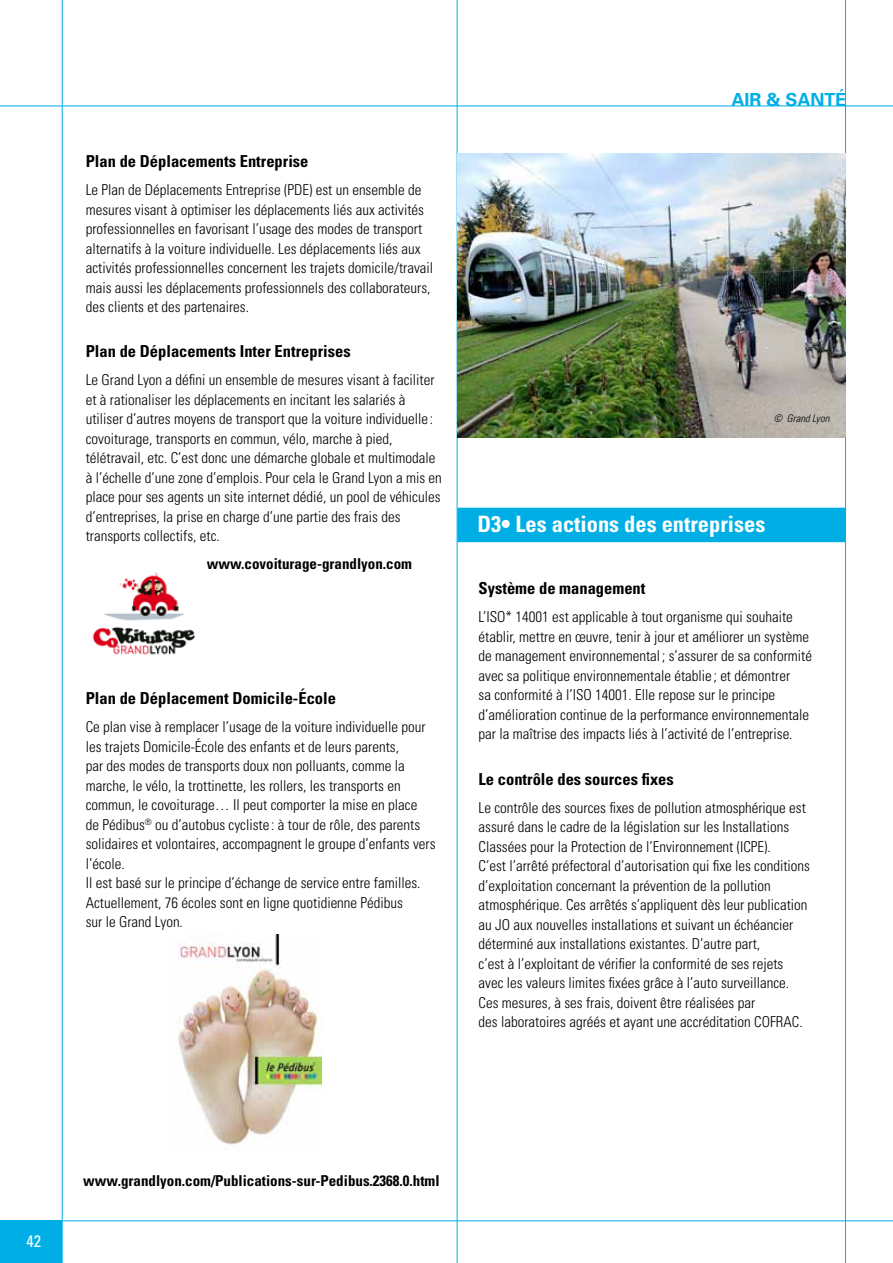
<style>
.page{position:relative;width:893px;height:1263px;background:#fff}
.page>*{position:absolute;margin:0;border:0;box-sizing:border-box;transform-origin:0 0}
.t1{font:700 condensed 22.5px "Univers";color:#fff}
.t2{font:700 18px "Univers";color:#00aee6}
.t3{font:700 condensed 16.5px "Univers";color:#000}
.t4{font:condensed 16.5px "Univers";color:#fff}
.t5{font:300 condensed 15px/19.5px "Univers";color:#000}
.t6{font:700 condensed 15px "Univers";color:#000}
.t7{font:italic 300 condensed 10.5px "Univers";color:#000}
</style>
<div class="page">
<hr style="left:457px;top:0;width:1px;height:1263px;background:#00aee6">
<div style="left:0;top:1221px;width:62px;height:42px;background:#00aee6"></div>
<hr style="left:62px;top:0;width:1px;height:1263px;background:#00aee6">
<hr style="left:0;top:106px;width:893px;height:1px;background:#00aee6">
<hr style="left:0;top:1220px;width:893px;height:1px;background:#00aee6">
<hr style="left:845px;top:0;width:1px;height:1263px;background:#00aee6">
<img style="left:457px;top:154px;width:388px;height:283px">
<img style="left:178px;top:935px;width:143px;height:215px">
<div style="left:457px;top:508px;width:388px;height:34px;background:#00aee6"></div>
<img style="left:92px;top:572px;width:103px;height:83px">
<p class="t3" style="left:86px;top:151px;width:224px">Plan de Déplacements Entreprise</p>
<p class="t5" style="left:86px;top:180px;width:349px">Le Plan de Déplacements Entreprise (PDE) est un ensemble de mesures visant à optimiser les déplacements liés aux activités professionnelles en favorisant l’usage des modes de transport alternatifs à la voiture individuelle. Les déplacements liés aux activités professionnelles concernent les trajets domicile/travail mais aussi les déplacements professionnels des collaborateurs, des clients et des partenaires.</p>
<p class="t3" style="left:86px;top:341px;width:266px">Plan de Déplacements Inter Entreprises</p>
<p class="t5" style="left:86px;top:370px;width:358px">Le Grand Lyon a défini un ensemble de mesures visant à faciliter et à rationaliser les déplacements en incitant les salariés à utiliser d’autres moyens de transport que la voiture individuelle : covoiturage, transports en commun, vélo, marche à pied, télétravail, etc. C’est donc une démarche globale et multimodale à l’échelle d’une zone d’emplois. Pour cela le Grand Lyon a mis en place pour ses agents un site internet dédié, un pool de véhicules d’entreprises, la prise en charge d’une partie des frais des transports collectifs, etc.</p>
<p class="t6" style="left:207px;top:555px;width:207px">www.covoiturage-grandlyon.com</p>
<p class="t3" style="left:86px;top:688px;width:252px">Plan de Déplacement Domicile-École</p>
<p class="t5" style="left:86px;top:717px;width:351px">Ce plan vise à remplacer l’usage de la voiture individuelle pour les trajets Domicile-École des enfants et de leurs parents,<br>par des modes de transports doux non polluants, comme la marche, le vélo, la trottinette, les rollers, les transports en commun, le covoiturage… I l peut comporter la mise en place<br>de Pédibus<sup>®</sup> ou d’autobus cycliste : à tour de rôle, des parents solidaires et volontaires, accompagnent le groupe d’enfants vers l’école.<br>I l est basé sur le principe d’échange de service entre familles.<br>Actuellement, 76 écoles sont en ligne quotidienne Pédibus<br>sur le Grand Lyon.</p>
<p class="t2" style="left:731px;top:88px;width:117px">AIR &amp; SANTÉ</p>
<p class="t7" style="left:774px;top:412px;width:57px">© Grand Lyon</p>
<h1 class="t1" style="left:477px;top:511px;width:290px">D3• Les actions des entreprises</h1>
<p class="t3" style="left:479px;top:578px;width:168px">Système de management</p>
<p class="t5" style="left:479px;top:607px;width:335px">L’ISO* 14001 est applicable à tout organisme qui souhaite établir, mettre en œuvre, tenir à jour et améliorer un système de management environnemental ; s’assurer de sa conformité avec sa politique environnementale établie ; et démontrer<br>sa conformité à l’ISO 14001. Elle repose sur le principe d’amélioration continue de la performance environnementale par la maîtrise des impacts liés à l’activité de l’entreprise.</p>
<p class="t3" style="left:479px;top:768px;width:197px">Le contrôle des sources fixes</p>
<p class="t5" style="left:479px;top:797px;width:333px">Le contrôle des sources fixes de pollution atmosphérique est assuré dans le cadre de la législation sur les I nstallations Classées pour la Protection de l’Environnement (ICPE).<br>C’est l’arrêté préfectoral d’autorisation qui fixe les conditions d’exploitation concernant la prévention de la pollution atmosphérique. Ces arrêtés s’appliquent dès leur publication au JO aux nouvelles installations et suivant un échéancier déterminé aux installations existantes. D’autre part,<br>c’est à l’exploitant de vérifier la conformité de ses rejets avec les valeurs limites fixées grâce à l’auto surveillance.<br>Ces mesures, à ses frais, doivent être réalisées par<br>des laboratoires agréés et ayant une accréditation COFRAC.</p>
<p class="t4" style="left:26px;top:1230px;width:16px">42</p>
<p class="t6" style="left:83px;top:1171px;width:358px">www.grandlyon.com/Publications-sur-Pedibus.2368.0.html</p>
</div>
